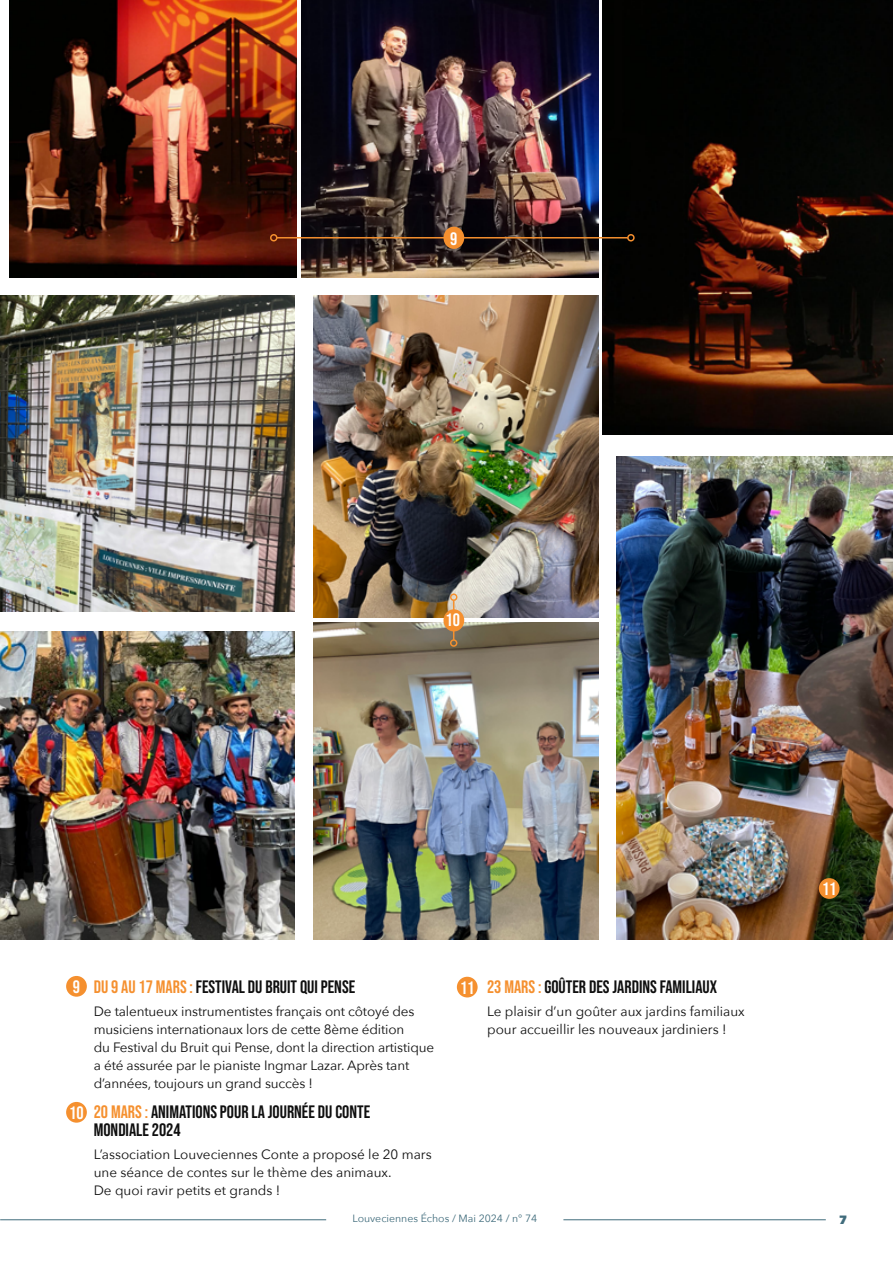
<style>
.page{position:relative;width:893px;height:1263px;background:#fff}
.page>*{position:absolute;margin:0;border:0;box-sizing:border-box;transform-origin:0 0}
.t1{font:18px/18px "Bebas Neue";color:#0f0f0f}
.t2{font:18px "Bebas Neue";color:#fff}
.t3{font:13.5px/18px "Avenir Next";letter-spacing:-.01em;color:#0f0f0f}
.t4{font:800 12px "Avenir Next";color:#406c7c}
.t5{font:10.5px "Avenir Next";color:#406c7c}
.s1{color:#f5902f}
</style>
<div class="page">
<hr style="left:563px;top:1219px;width:263px;height:1px;background:#406c7c">
<hr style="left:0;top:1219px;width:326px;height:1px;background:#406c7c">
<img style="left:301px;top:0;width:297px;height:277px">
<img style="left:603px;top:0;width:290px;height:435px">
<img style="left:0;top:296px;width:294px;height:315px">
<div style="left:66px;top:976px;width:21px;height:21px;background:#f5902f;border-radius:50%"></div>
<div style="left:66px;top:1102px;width:21px;height:21px;background:#f5902f;border-radius:50%"></div>
<img style="left:9px;top:0;width:288px;height:277px">
<hr style="left:277px;top:237px;width:351px;height:1px;background:#f5902f">
<div style="left:627px;top:234px;width:8px;height:7px;border:2px solid #f5902f;border-radius:50%"></div>
<div style="left:270px;top:234px;width:8px;height:7px;border:2px solid #f5902f;border-radius:50%"></div>
<div style="left:443px;top:227px;width:21px;height:22px;background:#f5902f;border-radius:50%"></div>
<img style="left:313px;top:296px;width:285px;height:322px">
<img style="left:313px;top:622px;width:285px;height:317px">
<hr style="left:453px;top:600px;width:1px;height:40px;background:#f5902f">
<div style="left:450px;top:639px;width:7px;height:8px;border:2px solid #f5902f;border-radius:50%"></div>
<div style="left:450px;top:593px;width:7px;height:8px;border:2px solid #f5902f;border-radius:50%"></div>
<div style="left:443px;top:609px;width:21px;height:22px;background:#f5902f;border-radius:50%"></div>
<img style="left:616px;top:457px;width:277px;height:482px">
<img style="left:0;top:631px;width:294px;height:308px">
<div style="left:819px;top:878px;width:21px;height:21px;background:#f5902f;border-radius:50%"></div>
<div style="left:457px;top:977px;width:21px;height:20px;background:#f5902f;border-radius:50%"></div>
<h1 class="t2" style="left:450px;top:228px;width:9px">9</h1>
<h1 class="t2" style="left:446px;top:610px;width:16px">10</h1>
<h1 class="t2" style="left:822px;top:879px;width:16px">11</h1>
<h1 class="t2" style="left:73px;top:977px;width:9px">9</h1>
<h1 class="t2" style="left:69px;top:1102px;width:16px">10</h1>
<h1 class="t1" style="left:94px;top:978px;width:263px"><span class="s1">DU 9 AU 17 MARS :</span> FESTIVAL DU BRUIT QUI PENSE</h1>
<p class="t3" style="left:94px;top:1001px;width:342px">De talentueux instrumentistes français ont côtoyé des musiciens internationaux lors de cette 8ème édition<br>du Festival du Bruit qui Pense, dont la direction artistique a été assurée par le pianiste Ingmar Lazar. Après tant d’années, toujours un grand succès !</p>
<h1 class="t1" style="left:94px;top:1103px;width:278px"><span class="s1">20 MARS :</span> ANIMATIONS POUR LA JOURNÉE DU CONTE<br>MONDIALE 2024</h1>
<p class="t3" style="left:94px;top:1144px;width:340px">L’association Louveciennes Conte a proposé le 20 mars une séance de contes sur le thème des animaux.<br>De quoi ravir petits et grands !</p>
<h1 class="t2" style="left:460px;top:977px;width:16px">11</h1>
<h1 class="t1" style="left:487px;top:978px;width:231px"><span class="s1">23 MARS :</span> GOÛTER DES JARDINS FAMILIAUX</h1>
<p class="t3" style="left:487px;top:1001px;width:259px">Le plaisir d’un goûter aux jardins familiaux pour accueillir les nouveaux jardiniers !</p>
<p class="t5" style="left:352px;top:1210px;width:186px">Louveciennes Échos / Mai 2024 / n° 74</p>
<p class="t4" style="left:839px;top:1212px;width:10px">7</p>
</div>
